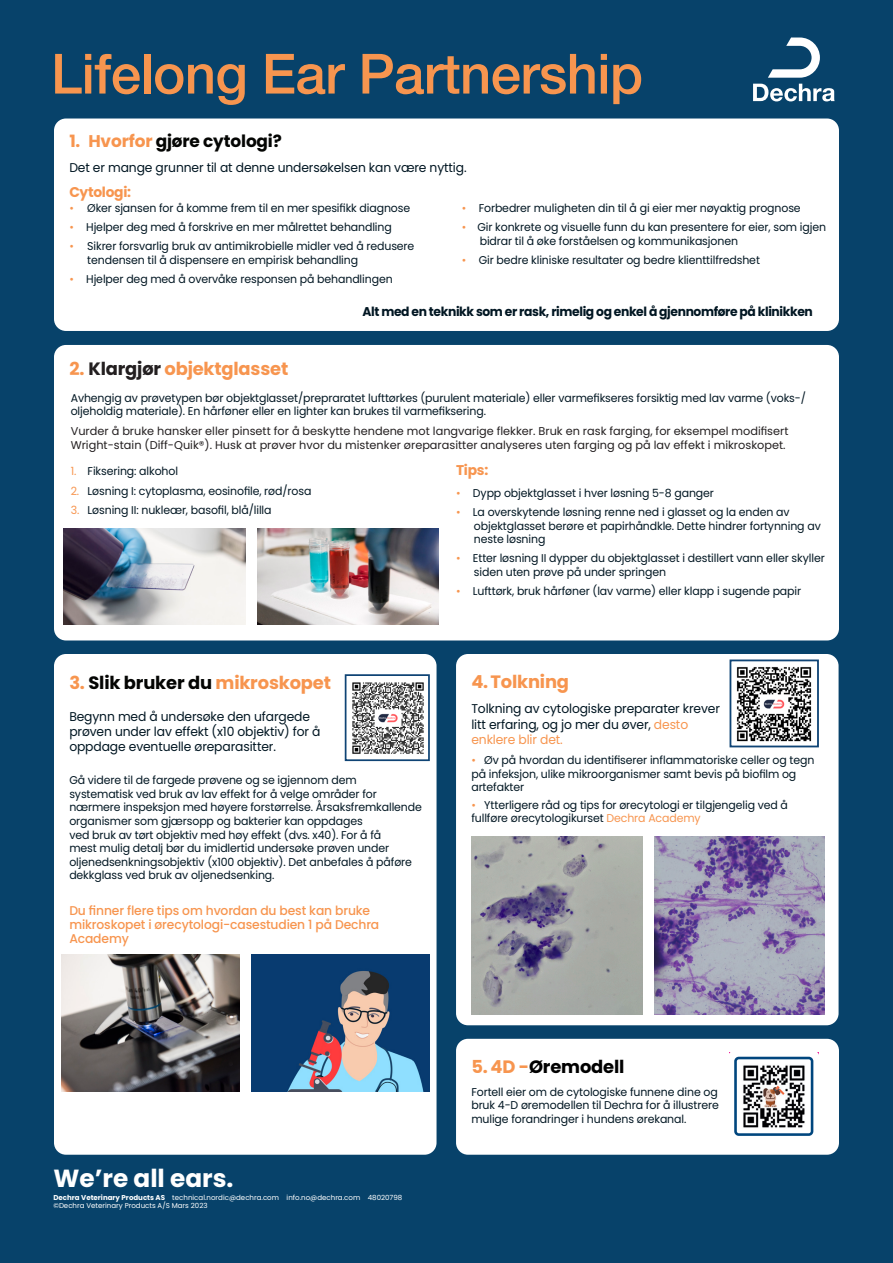
<style>
.page{position:relative;width:893px;height:1263px;background:#07426a}
.page>*{position:absolute;margin:0;border:0;box-sizing:border-box;transform-origin:0 0}
.t1{font:500 55.5px "Helvetica Neue LT Std";letter-spacing:-.01em;color:#f7954f}
.t2{font:700 24.75px "Poppins";color:#fff}
.t3{font:700 17.85px "Poppins";letter-spacing:-.01em;color:#f7954f}
.t4{font:700 17.85px "Poppins";letter-spacing:-.01em;color:#000}
.t5{font:700 16.95px "Poppins";letter-spacing:-.01em;color:#040503}
.t6{font:700 14.1px "Poppins";letter-spacing:-.02em;color:#f7954f}
.t7{font:12.75px/15.3px "Poppins";letter-spacing:-.01em;color:#011622}
.t8{font:500 12.75px/14.1px "Poppins";letter-spacing:-.01em;color:#f7954f}
.t9{font:700 12.75px "Poppins";letter-spacing:-.03em;color:#011622}
.t10{font:11.25px/13.5px "Poppins";letter-spacing:-.01em;color:#011622}
.t11{font:11.25px/13.5px "Poppins";color:#231f20}
.t12{font:7.05px "Poppins";color:#fff}
.s1{color:#f7954f}
.s2{color:#231f20}
.s3{color:#040503}
.s4{font-weight:700}
</style>
<div class="page">
<div style="left:54px;top:119px;width:785px;height:212px;background:#fff;border-radius:12px"></div>
<div style="left:54px;top:345px;width:785px;height:295px;background:#fff;border-radius:12px"></div>
<img style="left:64px;top:528px;width:181px;height:97px">
<img style="left:257px;top:528px;width:181px;height:97px">
<div style="left:54px;top:654px;width:383px;height:501px;background:#fff;border-radius:12px"></div>
<img style="left:62px;top:954px;width:178px;height:137px">
<img style="left:252px;top:954px;width:178px;height:137px">
<div style="left:456px;top:654px;width:383px;height:371px;background:#fff;border-radius:12px"></div>
<img style="left:654px;top:836px;width:171px;height:178px">
<img style="left:471px;top:836px;width:171px;height:178px">
<div style="left:456px;top:1039px;width:383px;height:116px;background:#fff;border-radius:12px"></div>
<svg style="left:729px;top:1052px;width:89px;height:84px"></svg>
<svg style="left:768px;top:38px;width:52px;height:40px"></svg>
<svg style="left:753px;top:84px;width:82px;height:17px"></svg>
<div style="left:345px;top:674px;width:85px;height:87px;border:2px solid #0f4475"></div>
<div style="left:729px;top:659px;width:90px;height:88px;border:2px solid #0f4475"></div>
<img style="left:736px;top:667px;width:76px;height:75px">
<img style="left:352px;top:682px;width:72px;height:72px">
<p class="t1" style="left:51px;top:41px;width:594px">Lifelong Ear Partnership</p>
<p class="t5" style="left:69px;top:131px;width:214px"><span class="s1">1. Hvorfor</span> gjøre cytologi?</p>
<p class="t7" style="left:69px;top:160px;width:399px">Det er mange grunner til at denne undersøkelsen kan være nyttig.</p>
<p class="t6" style="left:69px;top:184px;width:63px">Cytologi:</p>
<p class="t10" style="left:69px;top:201px;width:342px"><span class="s1">•</span> Øker sjansen for å komme frem til en mer spesifikk diagnose</p>
<p class="t10" style="left:69px;top:220px;width:324px"><span class="s1">•</span> Hjelper deg med å forskrive en mer målrettet behandling</p>
<p class="t10" style="left:87px;top:239px;width:329px;text-indent:-18px"><span class="s1">•</span> Sikrer forsvarlig bruk av antimikrobielle midler ved å redusere tendensen til å dispensere en empirisk behandling</p>
<p class="t10" style="left:69px;top:272px;width:325px"><span class="s1">•</span> Hjelper deg med å overvåke responsen på behandlingen</p>
<p class="t10" style="left:462px;top:201px;width:340px"><span class="s1">•</span> Forbedrer muligheten din til å gi eier mer nøyaktig prognose</p>
<p class="t10" style="left:480px;top:220px;width:348px;text-indent:-18px"><span class="s1">•</span> Gir konkrete og visuelle funn du kan presentere for eier, som igjen bidrar til å øke forståelsen og kommunikasjonen</p>
<p class="t10" style="left:462px;top:253px;width:300px"><span class="s1">•</span> Gir bedre kliniske resultater og bedre klienttilfredshet</p>
<p class="t9" style="left:363px;top:304px;width:452px">Alt med en teknikk som er rask, rimelig og enkel å gjennomføre på klinikken</p>
<p class="t3" style="left:69px;top:359px;width:220px">2. <span class="s2">Klargjør</span> objektglasset</p>
<p class="t10" style="left:71px;top:391px;width:737px">Avhengig av prøvetypen bør objektglasset/prepraratet lufttørkes (purulent materiale) eller varmefikseres forsiktig med lav varme (voks-/ oljeholdig materiale). En hårføner eller en lighter kan brukes til varmefiksering.</p>
<p class="t11" style="left:71px;top:424px;width:719px">Vurder å bruke hansker eller pinsett for å beskytte hendene mot langvarige flekker. Bruk en rask farging, for eksempel modifisert<br>Wright-stain (Diff-Quik®). Husk at prøver hvor du mistenker øreparasitter analyseres uten farging og på lav effekt i mikroskopet.</p>
<p class="t10" style="left:71px;top:465px;width:109px"><span class="s1">1.</span> Fiksering: alkohol</p>
<p class="t10" style="left:71px;top:484px;width:242px"><span class="s1">2.</span> Løsning I: cytoplasma, eosinofile, rød/rosa</p>
<p class="t10" style="left:71px;top:503px;width:202px"><span class="s1">3.</span> Løsning II: nukleær, basofil, blå/lilla</p>
<p class="t6" style="left:456px;top:462px;width:34px">Tips:</p>
<p class="t10" style="left:456px;top:486px;width:259px"><span class="s1">•</span> Dypp objektglasset i hver løsning 5-8 ganger</p>
<p class="t10" style="left:474px;top:505px;width:348px;text-indent:-18px"><span class="s1">•</span> La overskytende løsning renne ned i glasset og la enden av objektglasset berøre et papirhåndkle. Dette hindrer fortynning av neste løsning</p>
<p class="t10" style="left:474px;top:552px;width:352px;text-indent:-18px"><span class="s1">•</span> Etter løsning II dypper du objektglasset i destillert vann eller skyller siden uten prøve på under springen</p>
<p class="t10" style="left:456px;top:584px;width:347px"><span class="s1">•</span> Lufttørk, bruk hårføner (lav varme) eller klapp i sugende papir</p>
<p class="t3" style="left:69px;top:672px;width:263px">3. <span class="s3">Slik bruker du</span> mikroskopet</p>
<p class="t7" style="left:69px;top:709px;width:253px">Begynn med å undersøke den ufargede prøven under lav effekt (x10 objektiv) for å oppdage eventuelle øreparasitter.</p>
<p class="t10" style="left:69px;top:774px;width:354px">Gå videre til de fargede prøvene og se igjennom dem systematisk ved bruk av lav effekt for å velge områder for nærmere inspeksjon med høyere forstørrelse. Årsaksfremkallende organismer som gjærsopp og bakterier kan oppdages<br>ved bruk av tørt objektiv med høy effekt (dvs. x40). For å få<br>mest mulig detalj bør du imidlertid undersøke prøven under oljenedsenkningsobjektiv (x100 objektiv). Det anbefales å påføre dekkglass ved bruk av oljenedsenking.</p>
<p class="t8" style="left:69px;top:903px;width:311px">Du finner flere tips om hvordan du best kan bruke mikroskopet i ørecytologi-casestudien 1 på Dechra<br>Academy</p>
<p class="t2" style="left:53px;top:1164px;width:182px">We’re all ears.</p>
<p class="t12" style="left:53px;top:1193px;width:350px"><span class="s4">Dechra Veterinary Products AS</span> technical.nordic@dechra.com info.no@dechra.com 48020798</p>
<p class="t12" style="left:53px;top:1202px;width:156px">©Dechra Veterinary Products A/S Mars 2023</p>
<p class="t3" style="left:471px;top:672px;width:99px">4.Tolkning</p>
<p class="t7" style="left:471px;top:701px;width:250px">Tolkning av cytologiske preparater krever litt erfaring, og jo mer du øver, <span class="s1">desto enklere blir det.</span></p>
<p class="t10" style="left:471px;top:753px;width:344px"><span class="s1">•</span> Øv på hvordan du identifiserer inflammatoriske celler og tegn på infeksjon, ulike mikroorganismer samt bevis på biofilm og artefakter</p>
<p class="t10" style="left:471px;top:798px;width:318px"><span class="s1">•</span> Ytterligere råd og tips for ørecytologi er tilgjengelig ved å fullføre ørecytologikurset <span class="s1">Dechra Academy</span></p>
<p class="t4" style="left:471px;top:1056px;width:155px"><span class="s1">5.4D -</span>Øremodell</p>
<p class="t10" style="left:471px;top:1085px;width:249px;text-align:justify">Fortell eier om de cytologiske funnene dine og bruk 4-D øremodellen til Dechra for å illustrere mulige forandringer i hundens ørekanal.</p>
</div>
